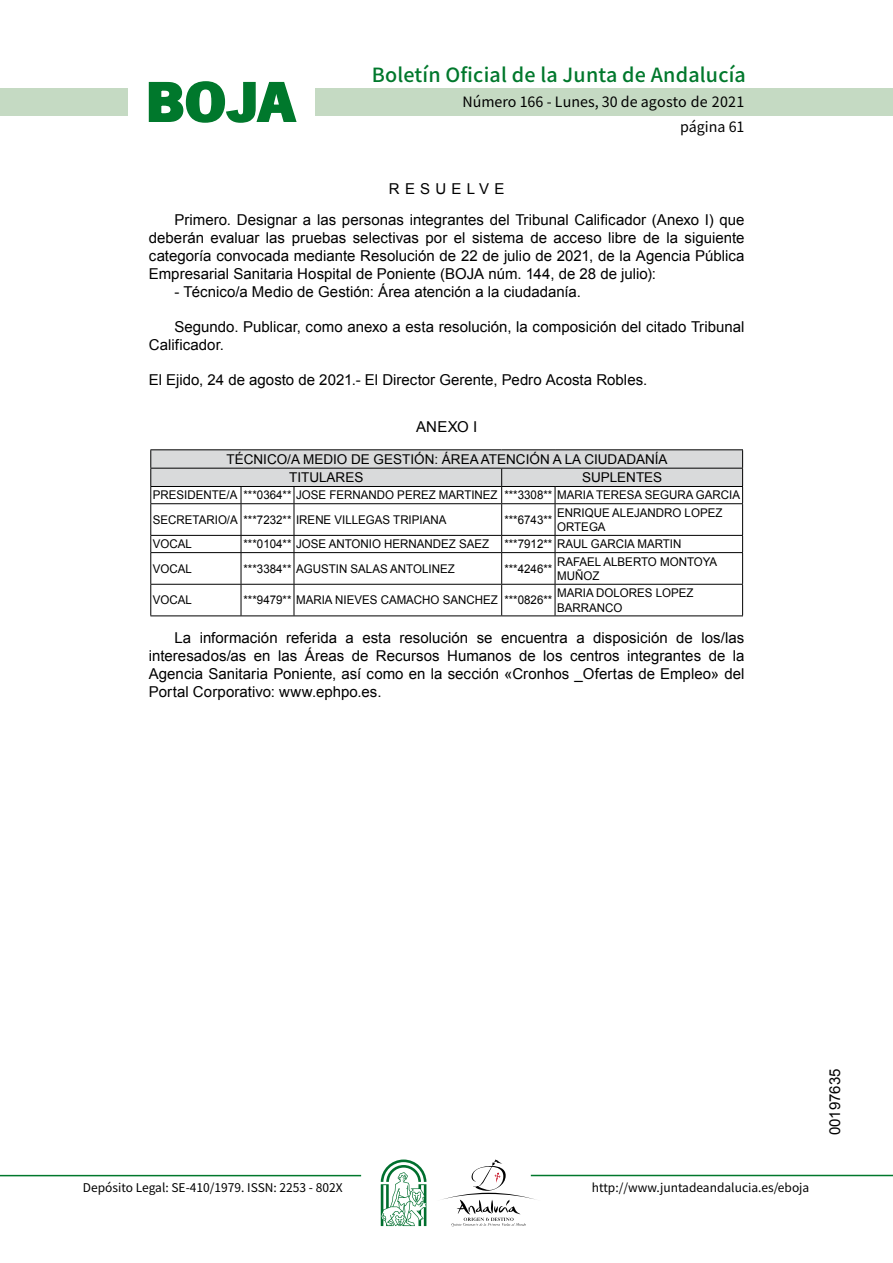
<style>
.page{position:relative;width:893px;height:1263px;background:#fff}
.page>*{position:absolute;margin:0;border:0;box-sizing:border-box;transform-origin:0 0}
.t1{font:700 57.75px "News Got T";color:#00782c;scale:1.14 1}
.t2{font:500 19.5px "Noto Sans HK";letter-spacing:.01em;color:#00782c}
.t3{font:15px/18px "Arial";color:#000}
.t4{font:14.25px/24.5px "Noto Sans HK";color:#000;text-align:right}
.t5{font:13.5px "Arial";color:#000}
.t6{font:12px/14.4px "Arial";color:#000;scale:.96 1}
.t7{font:12px "Noto Sans HK";color:#000}
</style>
<div class="page">
<div style="left:315px;top:88px;width:577px;height:28px;background:#c5dac3"></div>
<div style="left:0;top:88px;width:128px;height:28px;background:#c5dac3"></div>
<hr style="left:0;top:1175px;width:361px;height:1px;background:#00782c">
<hr style="left:531px;top:1175px;width:361px;height:1px;background:#00782c">
<svg style="left:148px;top:81px;width:149px;height:42px"></svg>
<svg style="left:442px;top:1159px;width:100px;height:67px"></svg>
<svg style="left:381px;top:1160px;width:45px;height:66px"></svg>
<hr style="left:150px;top:449px;width:91px;height:1px;background:#000">
<hr style="left:241px;top:449px;width:53px;height:1px;background:#000">
<hr style="left:294px;top:449px;width:207px;height:1px;background:#000">
<hr style="left:501px;top:449px;width:54px;height:1px;background:#000">
<hr style="left:555px;top:449px;width:188px;height:1px;background:#000">
<svg style="left:150px;top:450px;width:593px;height:53px"></svg>
<hr style="left:150px;top:503px;width:91px;height:1px;background:#000">
<hr style="left:150px;top:504px;width:1px;height:31px;background:#000">
<hr style="left:241px;top:503px;width:53px;height:1px;background:#000">
<hr style="left:241px;top:504px;width:1px;height:31px;background:#000">
<hr style="left:294px;top:503px;width:207px;height:1px;background:#000">
<hr style="left:293px;top:504px;width:1px;height:31px;background:#000">
<hr style="left:501px;top:503px;width:54px;height:1px;background:#000">
<hr style="left:501px;top:504px;width:1px;height:31px;background:#000">
<hr style="left:555px;top:503px;width:188px;height:1px;background:#000">
<hr style="left:554px;top:504px;width:1px;height:31px;background:#000">
<hr style="left:742px;top:504px;width:1px;height:31px;background:#000">
<hr style="left:150px;top:535px;width:91px;height:1px;background:#000">
<svg style="left:150px;top:536px;width:1px;height:16px"></svg>
<hr style="left:241px;top:535px;width:53px;height:1px;background:#000">
<svg style="left:241px;top:536px;width:1px;height:16px"></svg>
<hr style="left:294px;top:535px;width:207px;height:1px;background:#000">
<svg style="left:293px;top:536px;width:1px;height:16px"></svg>
<hr style="left:501px;top:535px;width:54px;height:1px;background:#000">
<svg style="left:501px;top:536px;width:1px;height:16px"></svg>
<hr style="left:555px;top:535px;width:188px;height:1px;background:#000">
<svg style="left:554px;top:536px;width:1px;height:16px"></svg>
<svg style="left:742px;top:536px;width:1px;height:16px"></svg>
<hr style="left:150px;top:552px;width:91px;height:1px;background:#000">
<hr style="left:150px;top:553px;width:1px;height:31px;background:#000">
<hr style="left:241px;top:552px;width:53px;height:1px;background:#000">
<hr style="left:241px;top:553px;width:1px;height:31px;background:#000">
<hr style="left:294px;top:552px;width:207px;height:1px;background:#000">
<hr style="left:293px;top:553px;width:1px;height:31px;background:#000">
<hr style="left:501px;top:552px;width:54px;height:1px;background:#000">
<hr style="left:501px;top:553px;width:1px;height:31px;background:#000">
<hr style="left:555px;top:552px;width:188px;height:1px;background:#000">
<hr style="left:554px;top:553px;width:1px;height:31px;background:#000">
<hr style="left:742px;top:553px;width:1px;height:31px;background:#000">
<hr style="left:150px;top:584px;width:91px;height:1px;background:#000">
<hr style="left:150px;top:585px;width:1px;height:31px;background:#000">
<hr style="left:241px;top:584px;width:53px;height:1px;background:#000">
<hr style="left:241px;top:585px;width:1px;height:31px;background:#000">
<hr style="left:294px;top:584px;width:207px;height:1px;background:#000">
<hr style="left:293px;top:585px;width:1px;height:31px;background:#000">
<hr style="left:501px;top:584px;width:54px;height:1px;background:#000">
<hr style="left:501px;top:585px;width:1px;height:31px;background:#000">
<hr style="left:555px;top:584px;width:188px;height:1px;background:#000">
<hr style="left:554px;top:585px;width:1px;height:31px;background:#000">
<hr style="left:742px;top:585px;width:1px;height:31px;background:#000">
<hr style="left:150px;top:616px;width:91px;height:1px;background:#000">
<hr style="left:241px;top:616px;width:53px;height:1px;background:#000">
<hr style="left:294px;top:616px;width:207px;height:1px;background:#000">
<hr style="left:501px;top:616px;width:54px;height:1px;background:#000">
<hr style="left:555px;top:616px;width:188px;height:1px;background:#000">
<h1 class="t1" style="left:145px;top:68px;width:133px">BOJA</h1>
<h2 class="t2" style="left:372px;top:64px;width:375px">Boletín Oficial de la Junta de Andalucía</h2>
<p class="t4" style="left:462px;top:90px;width:283px">Número 166 - Lunes, 30 de agosto de 2021 página 61</p>
<p class="t3" style="left:174px;top:173px;width:571px;line-height:30.8px;text-indent:214px">RES UE LVE<br>Primero. Designar a las personas integrantes del Tribunal Calificador (Anexo I) que</p>
<p class="t3" style="left:149px;top:229px;width:597px;text-align:justify">deberán evaluar las pruebas selectivas por el sistema de acceso libre de la siguiente categoría convocada mediante Resolución de 22 de julio de 2021, de la Agencia Pública Empresarial Sanitaria Hospital de Poniente (BOJA núm. 144, de 28 de julio):</p>
<p class="t3" style="left:174px;top:283px;width:408px">- Técnico/a Medio de Gestión: Área atención a la ciudadanía.</p>
<p class="t3" style="left:149px;top:318px;width:597px;text-indent:26px">Segundo. Publicar, como anexo a esta resolución, la composición del citado Tribunal<br>Calificador.</p>
<p class="t3" style="left:149px;top:371px;width:500px">El Ejido, 24 de agosto de 2021.- El Director Gerente, Pedro Acosta Robles.</p>
<p class="t3" style="left:416px;top:418px;width:63px">Anexo I</p>
<p class="t5" style="left:226px;top:450px;width:167px">TÉCN ICO/A MEDIO DE GEST</p>
<p class="t5" style="left:410px;top:450px;width:89px">IÓN : ÁREA ATENC</p>
<p class="t5" style="left:525px;top:450px;width:143px">IÓN A LA CIUDADAN ÍA</p>
<p class="t5" style="left:289px;top:469px;width:66px">TITULARES</p>
<p class="t5" style="left:582px;top:469px;width:45px">SUPLENTES</p>
<p class="t6" style="left:153px;top:488px;width:45px">PRESIDENTE</p>
<p class="t6" style="left:226px;top:488px;width:536px">/A ***0364** JOSE FERNANDO PEREZ MARTINEZ ***3308** MARIA TE RESA SEGURA GARCIA</p>
<p class="t6" style="left:153px;top:513px;width:9px">SEC</p>
<p class="t6" style="left:177px;top:513px;width:146px">RETARIO/A ***7232** IRENE</p>
<p class="t6" style="left:334px;top:513px;width:118px">VILLEGAS TRIPIANA</p>
<p class="t6" style="left:504px;top:513px;width:52px">***6743**</p>
<p class="t6" style="left:557px;top:505px;width:174px">EN RIQUE ALEJANDRO LOPEZ<br>ORTEGA</p>
<p class="t6" style="left:153px;top:537px;width:42px">VOCAL</p>
<p class="t6" style="left:243px;top:537px;width:198px">***0104** JOSE ANTON IO HERNANDE</p>
<p class="t6" style="left:449px;top:537px;width:44px">Z SAEZ</p>
<p class="t6" style="left:504px;top:537px;width:184px">***7912** RAUL GARCIA MARTIN</p>
<p class="t6" style="left:153px;top:562px;width:42px">VOCAL</p>
<p class="t6" style="left:243px;top:562px;width:221px">***3384** AGUST IN SALAS ANTOLINEZ</p>
<p class="t6" style="left:504px;top:562px;width:52px">***4246**</p>
<p class="t6" style="left:557px;top:554px;width:168px">RAFAEL ALBERTO MONTOYA<br>MUÑOZ</p>
<p class="t6" style="left:153px;top:593px;width:42px">VOCAL</p>
<p class="t6" style="left:243px;top:593px;width:323px">***9479** MARIA N IEVES CAMACHO SANC HEZ ***0826**</p>
<p class="t6" style="left:557px;top:586px;width:144px">MARIA DOLORES LOPEZ<br>BARRANCO</p>
<p class="t3" style="left:149px;top:629px;width:597px;text-align:justify;text-indent:26px">La información referida a esta resolución se encuentra a disposición de los/las interesados/as en las Áreas de Recursos Humanos de los centros integrantes de la Agencia Sanitaria Poniente, así como en la sección «Cronhos _Ofertas de Empleo» del Portal Corporativo: www.ephpo.es.</p>
<p class="t7" style="left:83px;top:1181px;width:261px">Depósito Legal: SE-410/1979. ISSN: 2253 - 802X</p>
<p class="t7" style="left:592px;top:1181px;width:219px">http://www.juntadeandalucia.es/eboja</p>
<p class="t3" style="left:826px;top:1135px;width:68px;rotate:-90deg">00197635</p>
</div>
